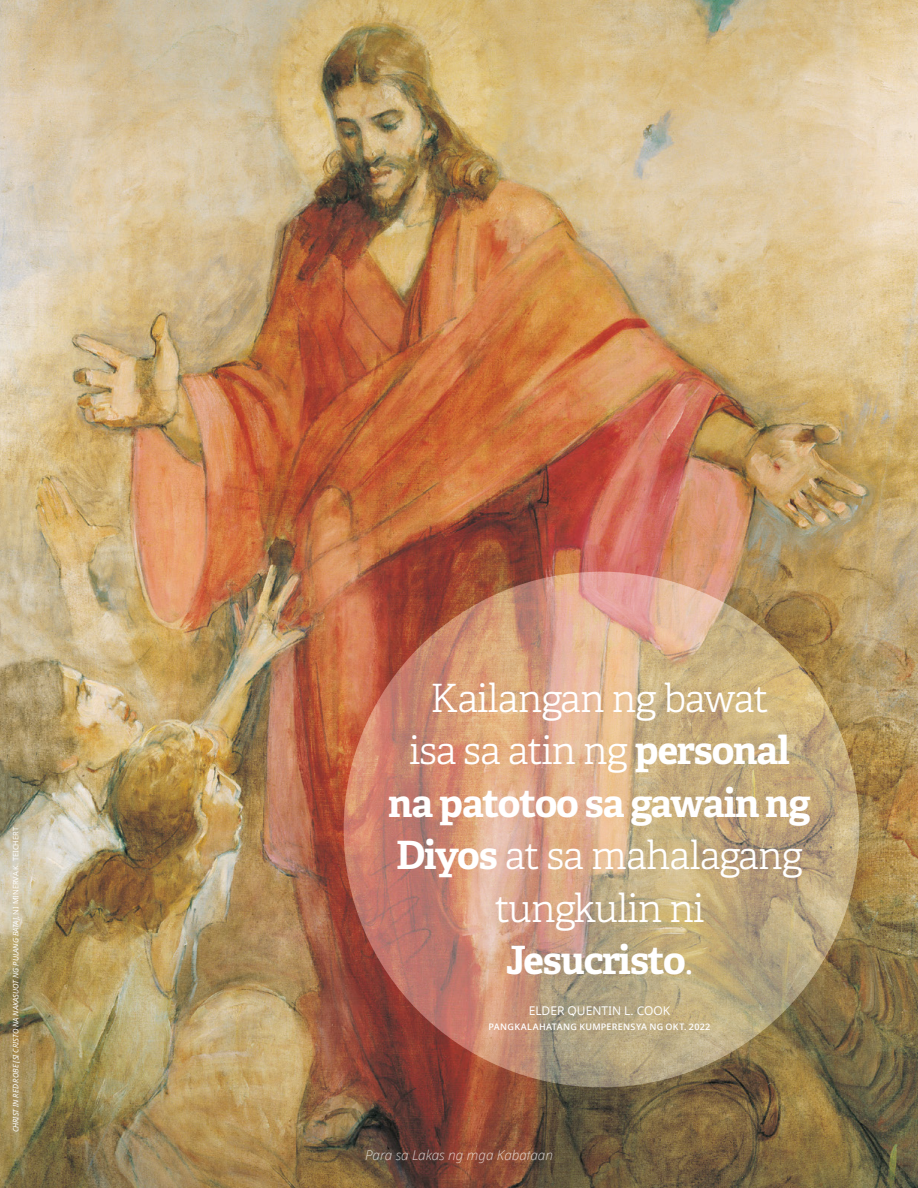
<style>
.page{position:relative;width:918px;height:1188px;background:#fff}
.page>*{position:absolute;margin:0;border:0;box-sizing:border-box;transform-origin:0 0}
.Pull_Quote_Cook{font:300 39px/52.5px "Helam Slablds Lat";letter-spacing:-.025em;color:#fff;text-align:center}
.t1{font:italic 300 13.5px "Dots Solidlds Lat";color:#fff}
.Side_QT_Citation_cen{font:12px "Dots Solidlds Lat";color:#fff}
.Side_QT_Citation_cen-2{font:600 9px "Dots Solidlds Lat";letter-spacing:.03em;color:#fff}
.Credit{font:italic 7.5px "Dots Solidlds Lat";letter-spacing:-.005em;color:#fff}
.s1{font-style:normal}
.s2{font-weight:700}
</style>
<div class="page">
<img style="left:0;top:0;width:918px;height:1188px">
<svg style="left:344px;top:572px;width:515px;height:515px;background:#caa180"></svg>
<p class="Credit" style="left:10px;top:1132px;width:307px;rotate:-90deg">CHRIST IN RED ROBE [SI CRISTO NA NAKASUOT NG PULANG BATA]<span class="s1">, NI MINERVA K. TEICHERT</span></p>
<p class="Pull_Quote_Cook" style="left:388px;top:671px;width:424px">Kailangan ng bawat<br>isa sa atin ng <span class="s2">personal na patotoo sa gawain ng<br>Diyos</span> at sa mahalagang tungkulin ni<br><span class="s2">Jesucristo</span>.</p>
<p class="Side_QT_Citation_cen" style="left:529px;top:1001px;width:143px">ELDER QUENTIN L. COOK</p>
<p class="Side_QT_Citation_cen-2" style="left:489px;top:1020px;width:223px">PANGKALAHATANG KUMPERENSYA NG OKT. 2022</p>
<p class="t1" style="left:365px;top:1145px;width:189px">Para sa Lakas ng mga Kabataan</p>
</div>
